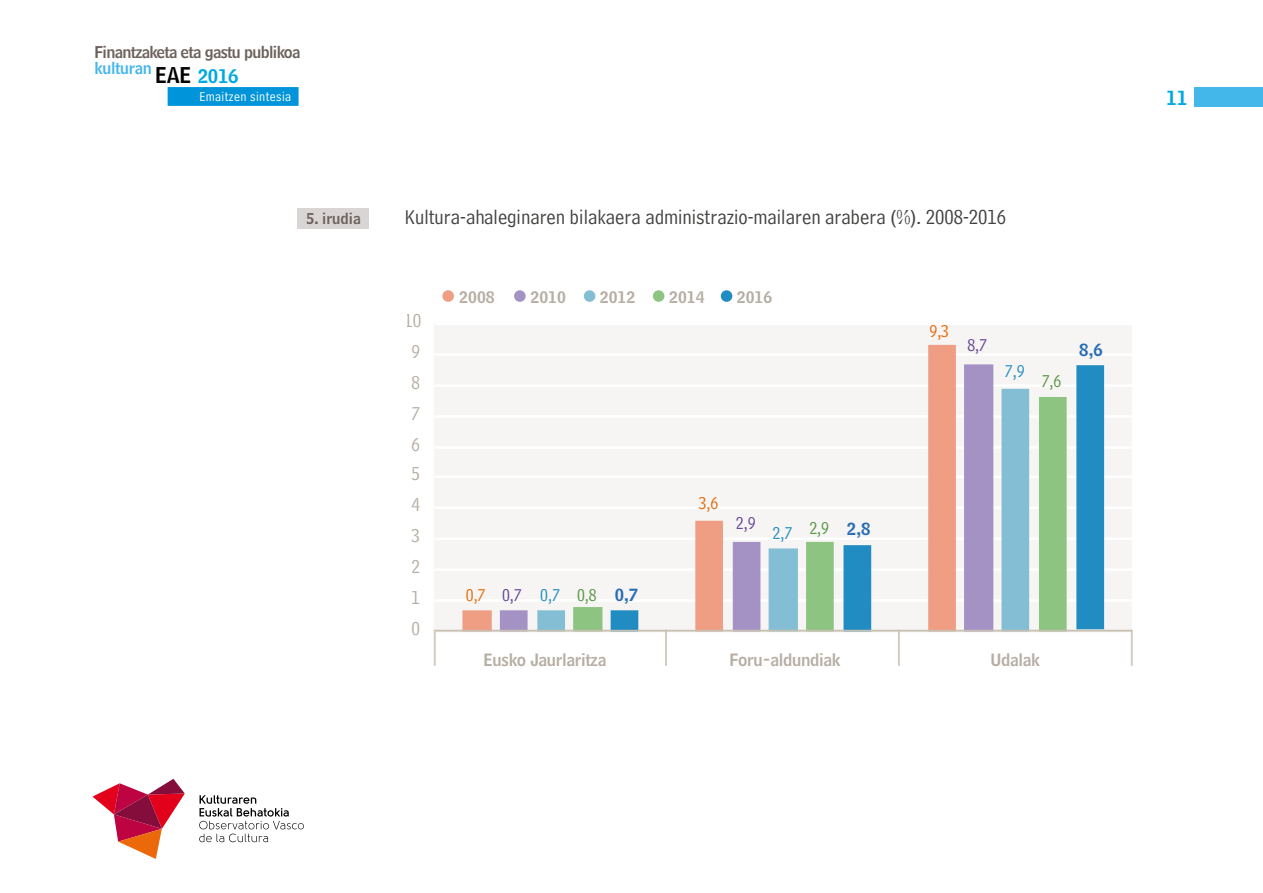
<style>
.page{position:relative;width:1263px;height:893px;background:#fff}
.page>*{position:absolute;margin:0;border:0;box-sizing:border-box;transform-origin:0 0}
.t1{font:21px "Bell Centennial Address";color:#424241}
.t2{font:19.5px "Bell Centennial Name And Number";color:#00a8e4}
.t3{font:19.35px "Bell Centennial Address";color:#b6aea3}
.t4{font:17.7px "Bell Centennial Address";color:#e66b0c}
.t5{font:17.7px "Bell Centennial Address";color:#634696}
.t6{font:17.7px "Bell Centennial Address";color:#218cc2}
.t7{font:17.7px "Bell Centennial Address";color:#599545}
.t8{font:16.8px "Bell Centennial Name And Number";letter-spacing:-.02em;color:#b6aea3}
.t9{font:16.8px "Bell Centennial Name And Number";color:#286db5}
.t10{font:16.05px/16px "Bell Centennial Name And Number";letter-spacing:-.04em;color:#6c615c}
.t11{font:15.9px "Bell Centennial Name And Number";color:#b6aea3}
.t12{font:15px "Bell Centennial Name And Number";color:#6c615c}
.t13{font:13.5px "Bell Centennial Address";letter-spacing:.03em;color:#fff}
.s1{color:#43b7ea}
.s2{font-size:21.45px;color:#000}
.s3{font-size:18.75px;color:#00a8e4}
</style>
<div class="page">
<svg style="left:199px;top:795px;width:105px;height:47px"></svg>
<svg style="left:92px;top:779px;width:93px;height:80px"></svg>
<div style="left:168px;top:87px;width:131px;height:19px;background:#0095db"></div>
<div style="left:1195px;top:87px;width:68px;height:19px;background:#43b7ea"></div>
<div style="left:298px;top:208px;width:71px;height:21px;background:#dad5d5"></div>
<div style="left:434px;top:325px;width:698px;height:305px;background:#f6f5f3"></div>
<hr style="left:435px;top:599px;width:697px;height:3px;background:#fff">
<hr style="left:435px;top:568px;width:697px;height:3px;background:#fff">
<hr style="left:435px;top:537px;width:697px;height:3px;background:#fff">
<hr style="left:435px;top:506px;width:697px;height:3px;background:#fff">
<hr style="left:435px;top:475px;width:697px;height:3px;background:#fff">
<hr style="left:435px;top:446px;width:697px;height:3px;background:#fff">
<hr style="left:435px;top:415px;width:697px;height:3px;background:#fff">
<hr style="left:435px;top:384px;width:697px;height:3px;background:#fff">
<hr style="left:435px;top:353px;width:697px;height:3px;background:#fff">
<svg style="left:462px;top:345px;width:494px;height:285px;fill:#f6f5f3"></svg>
<svg style="left:500px;top:364px;width:493px;height:266px;fill:#f6f5f3"></svg>
<svg style="left:537px;top:389px;width:74px;height:241px;fill:#f6f5f3"></svg>
<svg style="left:573px;top:397px;width:38px;height:233px;fill:#f6f5f3"></svg>
<svg style="left:611px;top:365px;width:493px;height:265px;fill:#f6f5f3"></svg>
<hr style="left:436px;top:630px;width:696px;height:2px;background:#c7bfaf">
<div style="left:442px;top:290px;width:12px;height:12px;background:#ef9e84;border-radius:50%"></div>
<div style="left:514px;top:290px;width:12px;height:12px;background:#a492c5;border-radius:50%"></div>
<div style="left:584px;top:290px;width:11px;height:12px;background:#83bed4;border-radius:50%"></div>
<div style="left:653px;top:290px;width:11px;height:12px;background:#8dc481;border-radius:50%"></div>
<div style="left:721px;top:290px;width:11px;height:12px;background:#218cc2;border-radius:50%"></div>
<hr style="left:434px;top:630px;width:2px;height:36px;background:#c7bfaf">
<hr style="left:665px;top:630px;width:2px;height:36px;background:#c7bfaf">
<hr style="left:898px;top:630px;width:2px;height:36px;background:#c7bfaf">
<hr style="left:1131px;top:630px;width:2px;height:36px;background:#c7bfaf">
<p class="t10" style="left:95px;top:44px;width:207px">Finantzaketa eta gastu publikoa <span class="s1">kulturan</span> <span class="s2">EAE</span> <span class="s3">2016</span></p>
<p class="t13" style="left:199px;top:88px;width:93px">Emaitzen sintesia</p>
<p class="t2" style="left:1166px;top:85px;width:23px">11</p>
<p class="t12" style="left:306px;top:209px;width:56px">5. irudia</p>
<p class="t1" style="left:405px;top:205px;width:603px">Kultura-ahaleginaren bilakaera administrazio-mailaren arabera (%). 2008-2016</p>
<p class="t3" style="left:404px;top:309px;width:19px">10</p>
<p class="t3" style="left:411px;top:340px;width:10px">9</p>
<p class="t3" style="left:411px;top:371px;width:10px">8</p>
<p class="t3" style="left:411px;top:402px;width:10px">7</p>
<p class="t3" style="left:411px;top:433px;width:10px">6</p>
<p class="t3" style="left:411px;top:462px;width:10px">5</p>
<p class="t3" style="left:411px;top:493px;width:10px">4</p>
<p class="t3" style="left:411px;top:524px;width:10px">3</p>
<p class="t3" style="left:411px;top:555px;width:10px">2</p>
<p class="t3" style="left:411px;top:586px;width:10px">1</p>
<p class="t3" style="left:411px;top:617px;width:10px">0</p>
<p class="t11" style="left:459px;top:287px;width:37px">2008</p>
<p class="t11" style="left:530px;top:287px;width:37px">2010</p>
<p class="t11" style="left:600px;top:287px;width:37px">2012</p>
<p class="t11" style="left:669px;top:287px;width:37px">2014</p>
<p class="t11" style="left:737px;top:287px;width:37px">2016</p>
<p class="t4" style="left:929px;top:321px;width:21px">9,3</p>
<p class="t5" style="left:967px;top:335px;width:21px">8,7</p>
<p class="t6" style="left:1005px;top:361px;width:21px">7,9</p>
<p class="t7" style="left:1042px;top:371px;width:21px">7,6</p>
<p class="t9" style="left:1079px;top:339px;width:25px">8,6</p>
<p class="t4" style="left:466px;top:584px;width:21px">0,7</p>
<p class="t5" style="left:502px;top:584px;width:21px">0,7</p>
<p class="t6" style="left:540px;top:584px;width:21px">0,7</p>
<p class="t7" style="left:577px;top:584px;width:21px">0,8</p>
<p class="t9" style="left:615px;top:584px;width:25px">0,7</p>
<p class="t4" style="left:699px;top:493px;width:21px">3,6</p>
<p class="t5" style="left:736px;top:513px;width:21px">2,9</p>
<p class="t6" style="left:772px;top:523px;width:21px">2,7</p>
<p class="t7" style="left:809px;top:518px;width:21px">2,9</p>
<p class="t9" style="left:847px;top:519px;width:25px">2,8</p>
<p class="t8" style="left:483px;top:649px;width:124px">Eusko Jaurlaritza</p>
<p class="t8" style="left:729px;top:649px;width:113px">Foru-aldundiak</p>
<p class="t8" style="left:990px;top:649px;width:51px">Udalak</p>
</div>
